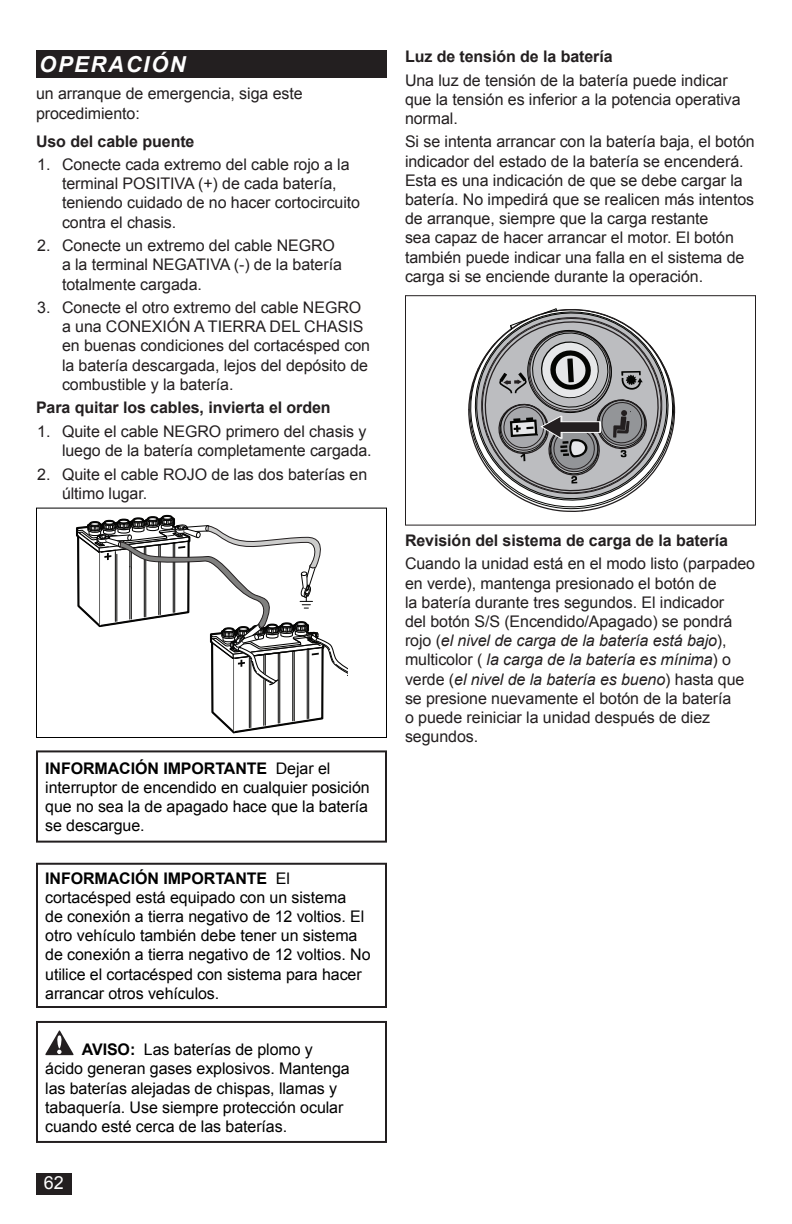
<style>
.page{position:relative;width:792px;height:1224px;background:#fff}
.page>*{position:absolute;margin:0;border:0;box-sizing:border-box;transform-origin:0 0}
.t1{font:italic 700 22px "Arial";letter-spacing:.075em;color:#fff}
.t2{font:18px "Arial";color:#fff}
.Body_Text_SP{font:16px/19.2px "Arial";letter-spacing:-.005em;color:#231f20}
.Warning_SP{font:16px/19.2px "Arial";letter-spacing:-.005em;color:#000}
.Warning{font:16px/19.2px "Arial";letter-spacing:-.005em;color:#000}
.Body_Bold_SP{font:700 16px "Arial";letter-spacing:-.005em;color:#231f20}
.s1{font-weight:700}
.s2{font-style:italic}
</style>
<div class="page">
<div style="left:36px;top:1174px;width:35px;height:21px;background:#231f20"></div>
<svg style="left:76px;top:514px;width:272px;height:220px"></svg>
<div style="left:36px;top:508px;width:351px;height:230px;border:1px solid #000"></div>
<div style="left:405px;top:295px;width:351px;height:231px;border:1px solid #231f20"></div>
<svg style="left:468px;top:308px;width:208px;height:204px"></svg>
<div style="left:36px;top:50px;width:351px;height:28px;background:#231f20"></div>
<div style="left:36px;top:863px;width:351px;height:145px;border:2px solid #231f20"></div>
<svg style="left:45px;top:1030px;width:29px;height:25px"></svg>
<div style="left:36px;top:1021px;width:351px;height:122px;border:2px solid #231f20"></div>
<div style="left:36px;top:750px;width:351px;height:93px;border:2px solid #231f20"></div>
<h1 class="t1" style="left:39px;top:50px;width:148px">OPERACIÓN</h1>
<p class="Body_Text_SP" style="left:36px;top:84px;width:268px">un arranque de emergencia, siga este procedimiento:</p>
<p class="Body_Bold_SP" style="left:36px;top:130px;width:160px">Uso del cable puente</p>
<p class="Body_Text_SP" style="left:62px;top:155px;width:300px;text-indent:-25px">1. Conecte cada extremo del cable rojo a la terminal POSITIVA (+) de cada batería, teniendo cuidado de no hacer cortocircuito contra el chasis.</p>
<p class="Body_Text_SP" style="left:62px;top:236px;width:281px;text-indent:-25px">2. Conecte un extremo del cable NEGRO a la terminal NEGATIVA (-) de la batería totalmente cargada.</p>
<p class="Body_Text_SP" style="left:62px;top:298px;width:310px;text-indent:-25px">3. Conecte el otro extremo del cable NEGRO a una CONEXIÓN A TIERRA DEL CHASIS en buenas condiciones del cortacésped con la batería descargada, lejos del depósito de combustible y la batería.</p>
<p class="Body_Bold_SP" style="left:36px;top:397px;width:296px">Para quitar los cables, invierta el orden</p>
<p class="Body_Text_SP" style="left:62px;top:422px;width:311px;text-indent:-25px">1. Quite el cable NEGRO primero del chasis y luego de la batería completamente cargada.</p>
<p class="Body_Text_SP" style="left:62px;top:464px;width:307px;text-indent:-25px">2. Quite el cable ROJO de las dos baterías en último lugar.</p>
<p class="Warning_SP" style="left:45px;top:759px;width:326px"><span class="s1">INFORMACIÓN IMPORTANTE</span> Dejar el interruptor de encendido en cualquier posición que no sea la de apagado hace que la batería se descargue.</p>
<p class="Warning_SP" style="left:45px;top:869px;width:327px"><span class="s1">INFORMACIÓN IMPORTANTE</span> El cortacésped está equipado con un sistema<br>de conexión a tierra negativo de 12 voltios. El otro vehículo también debe tener un sistema de conexión a tierra negativo de 12 voltios. No utilice el cortacésped con sistema para hacer arrancar otros vehículos.</p>
<p class="Warning" style="left:45px;top:1040px;width:306px;text-indent:37px"><span class="s1">AVISO:</span> Las baterías de plomo y ácido generan gases explosivos. Mantenga las baterías alejadas de chispas, llamas y tabaquería. Use siempre protección ocular cuando esté cerca de las baterías.</p>
<p class="t2" style="left:44px;top:1171px;width:22px">62</p>
<p class="Body_Bold_SP" style="left:405px;top:46px;width:209px">Luz de tensión de la batería</p>
<p class="Body_Text_SP" style="left:405px;top:71px;width:337px">Una luz de tensión de la batería puede indicar que la tensión es inferior a la potencia operativa normal.</p>
<p class="Body_Text_SP" style="left:405px;top:132px;width:351px">Si se intenta arrancar con la batería baja, el botón indicador del estado de la batería se encenderá.<br>Esta es una indicación de que se debe cargar la batería. No impedirá que se realicen más intentos de arranque, siempre que la carga restante<br>sea capaz de hacer arrancar el motor. El botón también puede indicar una falla en el sistema de carga si se enciende durante la operación.</p>
<p class="Body_Bold_SP" style="left:405px;top:530px;width:325px">Revisión del sistema de carga de la batería</p>
<p class="Body_Text_SP" style="left:405px;top:554px;width:352px">Cuando la unidad está en el modo listo (parpadeo en verde), mantenga presionado el botón de<br>la batería durante tres segundos. El indicador<br>del botón S/S (Encendido/Apagado) se pondrá rojo (<span class="s2">el nivel de carga de la batería está bajo</span>), multicolor ( <span class="s2">la carga de la batería es mínima</span>) o verde (<span class="s2">el nivel de la batería es bueno</span>) hasta que se presione nuevamente el botón de la batería<br>o puede reiniciar la unidad después de diez segundos.</p>
</div>
